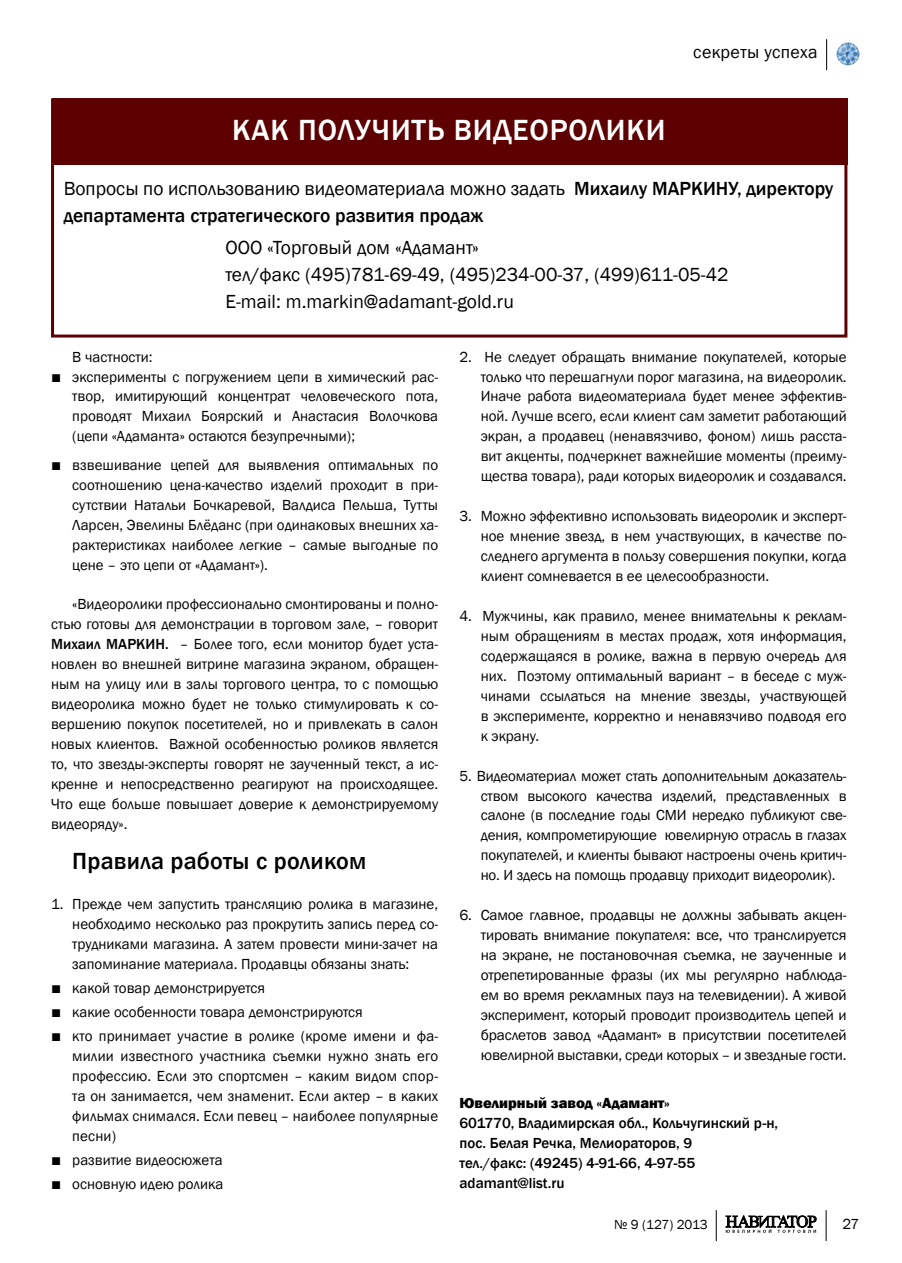
<style>
.page{position:relative;width:902px;height:1263px;background:#fff}
.page>*{position:absolute;margin:0;border:0;box-sizing:border-box;transform-origin:0 0}
.t1{font:500 30px "Franklin Gothic";letter-spacing:.03em;color:#fff}
.t2{font:500 24px "Franklin Gothic";letter-spacing:.01em;color:#000}
.t3{font:500 19.5px/27px "Franklin Gothic";color:#000}
.t4{font:19.5px/27px "Franklin Gothic";color:#000}
.t5{font:18px "Franklin Gothic";letter-spacing:.02em;color:#000}
.t6{font:15px/20px "Franklin Gothic";color:#000;text-align:justify}
.t7{font:500 15px/20px "Franklin Gothic";color:#000}
.t8{font:800 15px "Franklin Gothic";color:#000}
.t9{font:13.5px "Franklin Gothic";letter-spacing:-.01em;color:#000}
.s1{font-weight:400}
.s2{font-weight:500;font-style:italic;font-size:16.5px}
.s3{font-weight:500}
</style>
<div class="page">
<img style="left:836px;top:43px;width:23px;height:22px;border-radius:11px">
<svg style="left:725px;top:1215px;width:91px;height:18px"></svg>
<hr style="left:825px;top:1210px;width:1px;height:31px;background:#000">
<hr style="left:715px;top:1210px;width:1px;height:31px;background:#000">
<hr style="left:826px;top:39px;width:1px;height:31px;background:#000">
<div style="left:51px;top:98px;width:796px;height:240px;border:3px solid #5c0002"></div>
<div style="left:53px;top:98px;width:794px;height:67px;background:#5c0002"></div>
<h1 class="t1" style="left:232px;top:111px;width:435px">Как получить видеоролики</h1>
<p class="t5" style="left:693px;top:41px;width:126px">секреты успеха</p>
<h3 class="t3" style="left:64px;top:176px;width:771px"><span class="s1">Вопросы по использованию видеоматериала можно задать</span> Михаилу Маркину, директору департамента стратегического развития продаж</h3>
<h3 class="t4" style="left:225px;top:234px;width:504px">ООО «Торговый дом «Адамант»<br>тел/факс (495)781-69-49, (495)234-00-37, (499)611-05-42<br>E-mail: m.markin@adamant-gold.ru</h3>
<p class="t6" style="left:72px;top:347px;width:82px">В частности:</p>
<p class="t6" style="left:72px;top:367px;width:367px;text-indent:-21px"><span class="s2">■</span> эксперименты с погружением цепи в химический рас&shy;твор, имитирующий концентрат человеческого пота, проводят Михаил Боярский и Анастасия Волочкова (цепи «Адаманта» остаются безупречными);</p>
<p class="t6" style="left:72px;top:455px;width:367px;text-indent:-21px"><span class="s2">■</span> взвешивание цепей для выявления оптимальных по соотношению цена-качество изделий проходит в при&shy;сутствии Натальи Бочкаревой, Валдиса Пельша, Тутты Ларсен, Эвелины Блёданс (при одинаковых внешних ха&shy;рактеристиках наиболее легкие – самые выгодные по цене – это цепи от «Адамант»).</p>
<p class="t6" style="left:51px;top:595px;width:388px;text-indent:21px">«Видеоролики профессионально смонтированы и полно&shy;стью готовы для демонстрации в торговом зале, – говорит <span class="s3">Михаил Маркин.</span> – Более того, если монитор будет уста&shy;новлен во внешней витрине магазина экраном, обращен&shy;ным на улицу или в залы торгового центра, то с помощью видеоролика можно будет не только стимулировать к со&shy;вершению покупок посетителей, но и привлекать в салон новых клиентов. Важной особенностью роликов является то, что звезды-эксперты говорят не заученный текст, а ис&shy;кренне и непосредственно реагируют на происходящее.<br>Что еще больше повышает доверие к демонстрируемому видеоряду».</p>
<h2 class="t2" style="left:72px;top:846px;width:295px">Правила работы с роликом</h2>
<p class="t6" style="left:72px;top:894px;width:367px;text-indent:-21px">1. Прежде чем запустить трансляцию ролика в магазине, необходимо несколько раз прокрутить запись перед со&shy;трудниками магазина. А затем провести мини-зачет на запоминание материала. Продавцы обязаны знать:</p>
<p class="t6" style="left:51px;top:978px;width:216px"><span class="s2">■</span> какой товар демонстрируется</p>
<p class="t6" style="left:51px;top:1002px;width:313px"><span class="s2">■</span> какие особенности товара демонстрируются</p>
<p class="t6" style="left:72px;top:1026px;width:367px;text-indent:-21px"><span class="s2">■</span> кто принимает участие в ролике (кроме имени и фа&shy;милии известного участника съемки нужно знать его профессию. Если это спортсмен – каким видом спор&shy;та он занимается, чем знаменит. Если актер – в каких фильмах снимался. Если певец – наиболее популярные песни)</p>
<p class="t6" style="left:51px;top:1150px;width:173px"><span class="s2">■</span> развитие видеосюжета</p>
<p class="t6" style="left:51px;top:1175px;width:174px"><span class="s2">■</span> основную идею ролика</p>
<p class="t6" style="left:480px;top:347px;width:367px;text-indent:-21px">2. Не следует обращать внимание покупателей, которые только что перешагнули порог магазина, на видеоролик.<br>Иначе работа видеоматериала будет менее эффектив&shy;ной. Лучше всего, если клиент сам заметит работающий экран, а продавец (ненавязчиво, фоном) лишь расста&shy;вит акценты, подчеркнет важнейшие моменты (преиму&shy;щества товара), ради которых видеоролик и создавался.</p>
<p class="t6" style="left:480px;top:506px;width:367px;text-indent:-21px">3. Можно эффективно использовать видеоролик и эксперт&shy;ное мнение звезд, в нем участвующих, в качестве по&shy;следнего аргумента в пользу совершения покупки, когда клиент сомневается в ее целесообразности.</p>
<p class="t6" style="left:480px;top:606px;width:367px;text-indent:-21px">4. Мужчины, как правило, менее внимательны к реклам&shy;ным обращениям в местах продаж, хотя информация, содержащаяся в ролике, важна в первую очередь для них. Поэтому оптимальный вариант – в беседе с муж&shy;чинами ссылаться на мнение звезды, участвующей в эксперименте, корректно и ненавязчиво подводя его к экрану.</p>
<p class="t6" style="left:480px;top:766px;width:367px;text-indent:-21px">5. Видеоматериал может стать дополнительным доказатель&shy;ством высокого качества изделий, представленных в салоне (в последние годы СМИ нередко публикуют све&shy;дения, компрометирующие ювелирную отрасль в глазах покупателей, и клиенты бывают настроены очень критич&shy;но. И здесь на помощь продавцу приходит видеоролик).</p>
<p class="t6" style="left:480px;top:905px;width:367px;text-indent:-21px">6. Самое главное, продавцы не должны забывать акцен&shy;тировать внимание покупателя: все, что транслируется на экране, не постановочная съемка, не заученные и отрепетированные фразы (их мы регулярно наблюда&shy;ем во время рекламных пауз на телевидении). А живой эксперимент, который проводит производитель цепей и браслетов завод «Адамант» в присутствии посетителей ювелирной выставки, среди которых – и звездные гости.</p>
<p class="t8" style="left:459px;top:1093px;width:212px">Ювелирный завод «Адамант»</p>
<p class="t7" style="left:459px;top:1113px;width:320px">601770, Владимирская обл., Кольчугинский р-н, пос. Белая Речка, Мелиораторов, 9<br>тел./факс: (49245) 4-91-66, 4-97-55 adamant@list.ru</p>
<p class="t9" style="left:614px;top:1216px;width:95px">№ 9 (127) 2013</p>
<p class="t6" style="left:842px;top:1215px;width:18px">27</p>
</div>
